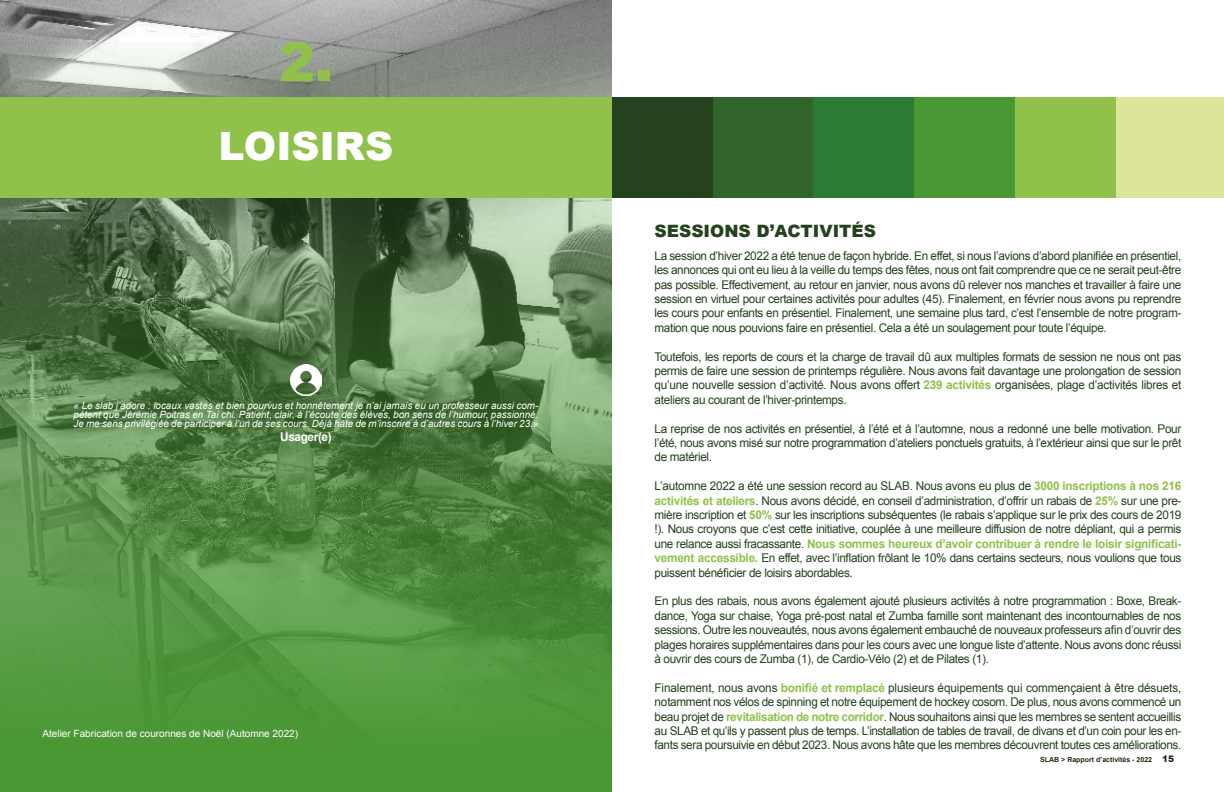
<style>
.page{position:relative;width:1224px;height:792px;background:#fff}
.page>*{position:absolute;margin:0;border:0;box-sizing:border-box;transform-origin:0 0}
.t1{font:900 54px "Arial";color:#90c14a}
.t2{font:900 39px "Arial";color:#fff}
.t3{font:900 17px "Arial";color:#25421e}
.t4{font:12px/14.4px "Arial";letter-spacing:-.03em;color:#25421e;text-align:justify}
.t5{font:700 12px "Arial";letter-spacing:-.03em;color:#fff}
.t6{font:italic 10px/9px "Arial";color:#fff;text-align:justify}
.t7{font:10px "Arial";color:#fff}
.t8{font:700 7px "Arial";color:#2f2415}
.s1{font-weight:700;color:#90c14a}
.s2{font-weight:900;font-size:9px}
</style>
<div class="page">
<img style="left:0;top:0;width:612px;height:43px">
<svg style="left:0;top:43px;width:612px;height:749px;background:#5c8b4f"></svg>
<div style="left:0;top:97px;width:1224px;height:101px;background:#90c14a"></div>
<div style="left:612px;top:97px;width:101px;height:101px;background:#25421e"></div>
<div style="left:713px;top:97px;width:101px;height:101px;background:#32652b"></div>
<div style="left:814px;top:97px;width:100px;height:101px;background:#2c7a33"></div>
<div style="left:914px;top:97px;width:101px;height:101px;background:#4a9834"></div>
<div style="left:1116px;top:97px;width:108px;height:101px;background:#dce599"></div>
<img style="left:290px;top:365px;width:32px;height:31px">
<h1 class="t1" style="left:279px;top:23px;width:55px">2.</h1>
<h2 class="t2" style="left:219px;top:118px;width:176px">LOISIRS</h2>
<p class="t6" style="left:74px;top:401px;width:466px">« Le slab j’adore : locaux vastes et bien pourvus et honnêtement je n’ai jamais eu un professeur aussi com&shy;pétent que Jérémie Poitras en Tai chi. Patient, clair, à l’écoute des élèves, bon sens de l’humour, passionné.<br>Je me sens privilégiée de participer à l’un de ses cours. Déjà hâte de m’inscrire à d’autres cours à l’hiver 23.»</p>
<p class="t5" style="left:280px;top:429px;width:53px">Usager(e)</p>
<p class="t7" style="left:43px;top:727px;width:257px">Atelier Fabrication de couronnes de Noël (Automne 2022)</p>
<h3 class="t3" style="left:655px;top:218px;width:223px">SESSIONS D’ACTIVITÉS</h3>
<p class="t4" style="left:655px;top:249px;width:528px">La session d’hiver 2022 a été tenue de façon hybride. En effet, si nous l’avions d’abord planifiée en présentiel, les annonces qui ont eu lieu à la veille du temps des fêtes, nous ont fait comprendre que ce ne serait peut-être pas possible. Effectivement, au retour en janvier, nous avons dû relever nos manches et travailler à faire une session en virtuel pour certaines activités pour adultes (45). Finalement, en février nous avons pu reprendre les cours pour enfants en présentiel. Finalement, une semaine plus tard, c’est l’ensemble de notre program&shy;mation que nous pouvions faire en présentiel. Cela a été un soulagement pour toute l’équipe.</p>
<p class="t4" style="left:655px;top:349px;width:528px">Toutefois, les reports de cours et la charge de travail dû aux multiples formats de session ne nous ont pas permis de faire une session de printemps régulière. Nous avons fait davantage une prolongation de session qu’une nouvelle session d’activité. Nous avons offert <span class="s1">239 activités</span> organisées, plage d’activités libres et ateliers au courant de l’hiver-printemps.</p>
<p class="t4" style="left:655px;top:421px;width:528px">La reprise de nos activités en présentiel, à l’été et à l’automne, nous a redonné une belle motivation. Pour l’été, nous avons misé sur notre programmation d’ateliers ponctuels gratuits, à l’extérieur ainsi que sur le prêt de matériel.</p>
<p class="t4" style="left:655px;top:479px;width:528px">L’automne 2022 a été une session record au SLAB. Nous avons eu plus de <span class="s1">3000 inscriptions à nos 216 activités et ateliers</span>. Nous avons décidé, en conseil d’administration, d’offrir un rabais de <span class="s1">25%</span> sur une pre&shy;mière inscription et <span class="s1">50%</span> sur les inscriptions subséquentes (le rabais s’applique sur le prix des cours de 2019 !). Nous croyons que c’est cette initiative, couplée à une meilleure diffusion de notre dépliant, qui a permis une relance aussi fracassante. <span class="s1">Nous sommes heureux d’avoir contribuer à rendre le loisir significati&shy;vement accessible.</span> En effet, avec l’inflation frôlant le 10% dans certains secteurs, nous voulions que tous puissent bénéficier de loisirs abordables.</p>
<p class="t4" style="left:655px;top:594px;width:528px">En plus des rabais, nous avons également ajouté plusieurs activités à notre programmation : Boxe, Break&shy;dance, Yoga sur chaise, Yoga pré-post natal et Zumba famille sont maintenant des incontournables de nos sessions. Outre les nouveautés, nous avons également embauché de nouveaux professeurs afin d’ouvrir des plages horaires supplémentaires dans pour les cours avec une longue liste d’attente. Nous avons donc réussi à ouvrir des cours de Zumba (1), de Cardio-Vélo (2) et de Pilates (1).</p>
<p class="t4" style="left:655px;top:681px;width:528px">Finalement, nous avons <span class="s1">bonifié et remplacé</span> plusieurs équipements qui commençaient à être désuets, notamment nos vélos de spinning et notre équipement de hockey cosom. De plus, nous avons commencé un beau projet de <span class="s1">revitalisation de notre corridor</span>. Nous souhaitons ainsi que les membres se sentent accueillis au SLAB et qu’ils y passent plus de temps. L’installation de tables de travail, de divans et d’un coin pour les en&shy;fants sera poursuivie en début 2023. Nous avons hâte que les membres découvrent toutes ces améliorations.</p>
<p class="t8" style="left:1040px;top:755px;width:135px">SLAB &gt; Rapport d’activités - 2022 <span class="s2">15</span></p>
</div>
